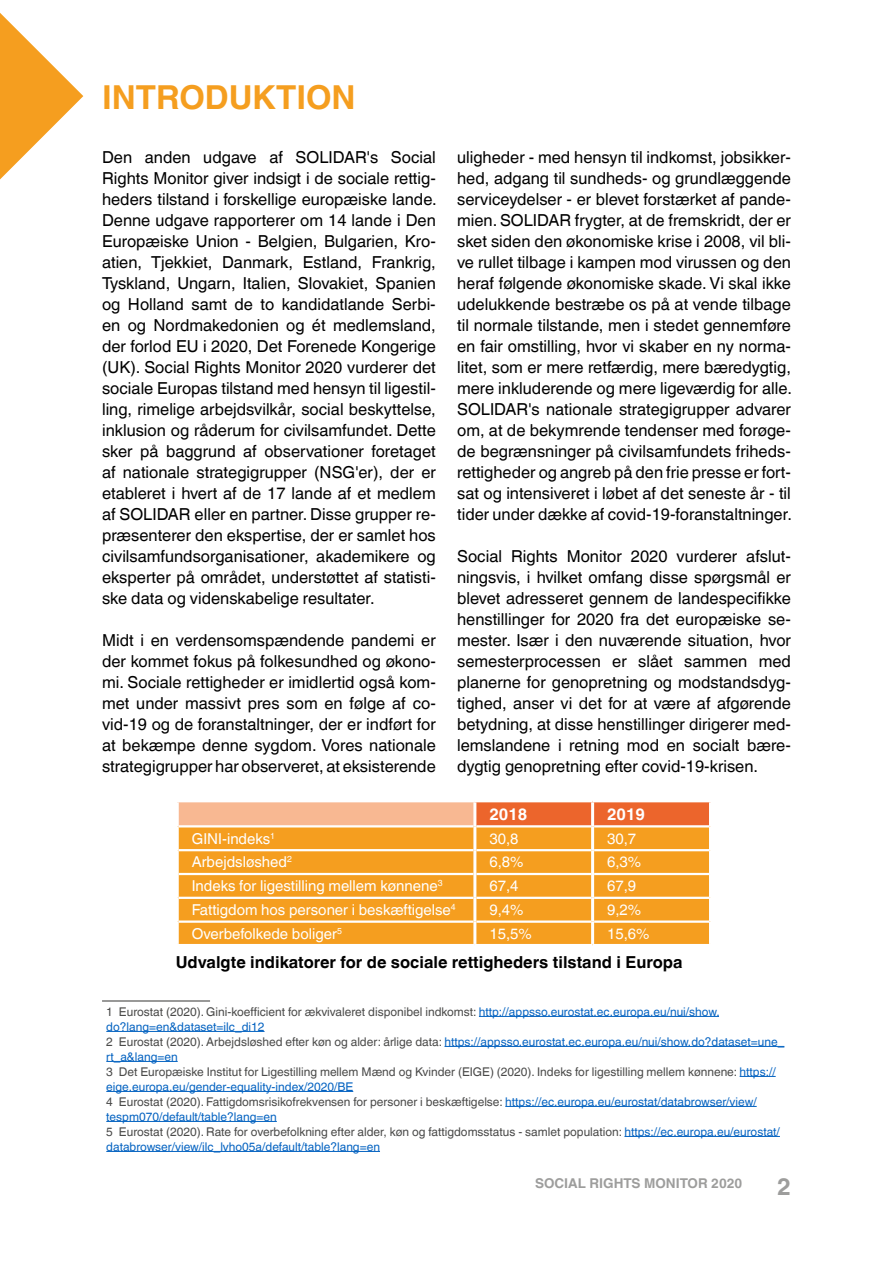
<style>
.page{position:relative;width:893px;height:1263px;background:#fff}
.page>*{position:absolute;margin:0;border:0;box-sizing:border-box;transform-origin:0 0}
.t1{font:700 33px "Helvetica World";color:#f59e1f}
.t2{font:700 24px "Helvetica World";color:#9d9d9c}
.t3{font:16.5px/21px "Helvetica World";color:#000;text-align:justify}
.t4{font:700 16.5px "Helvetica World";color:#000}
.t5{font:700 16.5px "Helvetica World";color:#fff}
.t6{font:15px "Helvetica World";color:#fff}
.t7{font:700 13.5px "Helvetica World";color:#9d9d9c}
.t8{font:12px/15px "Helvetica World";color:#4a4a49}
.s1{color:#0563c1}
</style>
<div class="page">
<svg style="left:0;top:13px;width:83px;height:167px"></svg>
<div style="left:177px;top:801px;width:298px;height:25px;background:#f8b892"></div>
<div style="left:476px;top:802px;width:233px;height:23px;background:#ec652c"></div>
<div style="left:179px;top:827px;width:530px;height:117px;background:#f59e1f"></div>
<hr style="left:179px;top:825px;width:294px;height:2px;background:#fff">
<hr style="left:179px;top:849px;width:294px;height:2px;background:#fff">
<hr style="left:594px;top:849px;width:115px;height:2px;background:#fff">
<hr style="left:179px;top:873px;width:294px;height:2px;background:#fff">
<hr style="left:594px;top:873px;width:115px;height:2px;background:#fff">
<hr style="left:179px;top:897px;width:294px;height:2px;background:#fff">
<hr style="left:594px;top:897px;width:115px;height:2px;background:#fff">
<hr style="left:179px;top:920px;width:294px;height:3px;background:#fff">
<hr style="left:594px;top:920px;width:115px;height:3px;background:#fff">
<hr style="left:476px;top:849px;width:115px;height:2px;background:#fff">
<hr style="left:476px;top:873px;width:115px;height:2px;background:#fff">
<hr style="left:476px;top:897px;width:115px;height:2px;background:#fff">
<hr style="left:476px;top:920px;width:115px;height:3px;background:#fff">
<hr style="left:176px;top:799px;width:299px;height:3px;background:#fff">
<hr style="left:176px;top:802px;width:3px;height:24px;background:#fff">
<hr style="left:473px;top:802px;width:3px;height:24px;background:#fff">
<hr style="left:591px;top:802px;width:3px;height:24px;background:#fff">
<hr style="left:473px;top:826px;width:3px;height:24px;background:#fff">
<hr style="left:591px;top:826px;width:3px;height:24px;background:#fff">
<hr style="left:473px;top:850px;width:3px;height:24px;background:#fff">
<hr style="left:591px;top:850px;width:3px;height:24px;background:#fff">
<hr style="left:473px;top:874px;width:3px;height:24px;background:#fff">
<hr style="left:591px;top:874px;width:3px;height:24px;background:#fff">
<hr style="left:473px;top:898px;width:3px;height:24px;background:#fff">
<hr style="left:591px;top:898px;width:3px;height:24px;background:#fff">
<hr style="left:473px;top:922px;width:3px;height:22px;background:#fff">
<hr style="left:591px;top:922px;width:3px;height:22px;background:#fff">
<hr style="left:102px;top:1000px;width:108px;height:1px;background:#4a4a49">
<hr style="left:479px;top:1016px;width:240px;height:1px;background:#0563c1">
<hr style="left:106px;top:1031px;width:159px;height:1px;background:#0563c1">
<hr style="left:444px;top:1046px;width:340px;height:1px;background:#0563c1">
<hr style="left:106px;top:1061px;width:72px;height:1px;background:#0563c1">
<hr style="left:740px;top:1076px;width:36px;height:1px;background:#0563c1">
<hr style="left:106px;top:1091px;width:247px;height:1px;background:#0563c1">
<hr style="left:505px;top:1106px;width:252px;height:1px;background:#0563c1">
<hr style="left:106px;top:1121px;width:171px;height:1px;background:#0563c1">
<hr style="left:624px;top:1136px;width:156px;height:1px;background:#0563c1">
<hr style="left:106px;top:1151px;width:274px;height:1px;background:#0563c1">
<h1 class="t1" style="left:102px;top:78px;width:255px">INTRODUKTION</h1>
<p class="t3" style="left:102px;top:147px;width:336px">Den anden udgave af SOLIDAR's Social Rights Monitor giver indsigt i de sociale rettig&shy;heders tilstand i forskellige europæiske lande.<br>Denne udgave rapporterer om 14 lande i Den Europæiske Union - Belgien, Bulgarien, Kro&shy;atien, Tjekkiet, Danmark, Estland, Frankrig, Tyskland, Ungarn, Italien, Slovakiet, Spanien og Holland samt de to kandidatlande Serbi&shy;en og Nordmakedonien og ét medlemsland, der forlod EU i 2020, Det Forenede Kongerige (UK). Social Rights Monitor 2020 vurderer det sociale Europas tilstand med hensyn til ligestil&shy;ling, rimelige arbejdsvilkår, social beskyttelse, inklusion og råderum for civilsamfundet. Dette sker på baggrund af observationer foretaget af nationale strategigrupper (NSG'er), der er etableret i hvert af de 17 lande af et medlem af SOLIDAR eller en partner. Disse grupper re&shy;præsenterer den ekspertise, der er samlet hos civilsamfundsorganisationer, akademikere og eksperter på området, understøttet af statisti&shy;ske data og videnskabelige resultater.</p>
<p class="t3" style="left:102px;top:630px;width:335px">Midt i en verdensomspændende pandemi er der kommet fokus på folkesundhed og økono&shy;mi. Sociale rettigheder er imidlertid også kom&shy;met under massivt pres som en følge af co&shy;vid-19 og de foranstaltninger, der er indført for at bekæmpe denne sygdom. Vores nationale strategigrupper har observeret, at eksisterende</p>
<p class="t3" style="left:457px;top:147px;width:336px">uligheder - med hensyn til indkomst, jobsikker&shy;hed, adgang til sundheds- og grundlæggende serviceydelser - er blevet forstærket af pande&shy;mien. SOLIDAR frygter, at de fremskridt, der er sket siden den økonomiske krise i 2008, vil bli&shy;ve rullet tilbage i kampen mod virussen og den heraf følgende økonomiske skade. Vi skal ikke udelukkende bestræbe os på at vende tilbage til normale tilstande, men i stedet gennemføre en fair omstilling, hvor vi skaber en ny norma&shy;litet, som er mere retfærdig, mere bæredygtig, mere inkluderende og mere ligeværdig for alle.<br>SOLIDAR's nationale strategigrupper advarer om, at de bekymrende tendenser med forøge&shy;de begrænsninger på civilsamfundets friheds&shy;rettigheder og angreb på den frie presse er fort&shy;sat og intensiveret i løbet af det seneste år - til tider under dække af covid-19-foranstaltninger.</p>
<p class="t3" style="left:457px;top:546px;width:335px">Social Rights Monitor 2020 vurderer afslut&shy;ningsvis, i hvilket omfang disse spørgsmål er blevet adresseret gennem de landespecifikke henstillinger for 2020 fra det europæiske se&shy;mester. Især i den nuværende situation, hvor semesterprocessen er slået sammen med planerne for genopretning og modstandsdyg&shy;tighed, anser vi det for at være af afgørende betydning, at disse henstillinger dirigerer med&shy;lemslandene i retning mod en socialt bære&shy;dygtig genopretning efter covid-19-krisen.</p>
<p class="t5" style="left:489px;top:804px;width:40px">2018</p>
<p class="t5" style="left:607px;top:804px;width:40px">2019</p>
<p class="t6" style="left:192px;top:830px;width:85px">GINI-indeks<sup>1</sup></p>
<p class="t6" style="left:489px;top:830px;width:31px">30,8</p>
<p class="t6" style="left:607px;top:830px;width:31px">30,7</p>
<p class="t6" style="left:192px;top:853px;width:102px">Arbejdsløshed<sup>2</sup></p>
<p class="t6" style="left:489px;top:853px;width:36px">6,8%</p>
<p class="t6" style="left:607px;top:853px;width:36px">6,3%</p>
<p class="t6" style="left:192px;top:877px;width:252px">Indeks for ligestilling mellem kønnene<sup>3</sup></p>
<p class="t6" style="left:489px;top:877px;width:31px">67,4</p>
<p class="t6" style="left:607px;top:877px;width:31px">67,9</p>
<p class="t6" style="left:192px;top:901px;width:266px">Fattigdom hos personer i beskæftigelse<sup>4</sup></p>
<p class="t6" style="left:489px;top:901px;width:36px">9,4%</p>
<p class="t6" style="left:607px;top:901px;width:36px">9,2%</p>
<p class="t6" style="left:192px;top:925px;width:152px">Overbefolkede boliger<sup>5</sup></p>
<p class="t6" style="left:489px;top:925px;width:44px">15,5%</p>
<p class="t6" style="left:607px;top:925px;width:44px">15,6%</p>
<p class="t4" style="left:176px;top:952px;width:508px">Udvalgte indikatorer for de sociale rettigheders tilstand i Europa</p>
<p class="t8" style="left:106px;top:1004px;width:680px">1 Eurostat (2020). Gini-koefficient for ækvivaleret disponibel indkomst: <span class="s1">http://appsso.eurostat.ec.europa.eu/nui/show. do?lang=en&amp;dataset=ilc_di12<br></span>2 Eurostat (2020). Arbejdsløshed efter køn og alder: årlige data: <span class="s1">https://appsso.eurostat.ec.europa.eu/nui/show.do?dataset=une_ rt_a&amp;lang=en<br></span>3 Det Europæiske Institut for Ligestilling mellem Mænd og Kvinder (EIGE) (2020). Indeks for ligestilling mellem kønnene: <span class="s1">https:// eige.europa.eu/gender-equality-index/2020/BE<br></span>4 Eurostat (2020). Fattigdomsrisikofrekvensen for personer i beskæftigelse: <span class="s1">https://ec.europa.eu/eurostat/databrowser/view/ tespm070/default/table?lang=en<br></span>5 Eurostat (2020). Rate for overbefolkning efter alder, køn og fattigdomsstatus - samlet population: <span class="s1">https://ec.europa.eu/eurostat/ databrowser/view/ilc_lvho05a/default/table?lang=en</span></p>
<p class="t7" style="left:535px;top:1175px;width:19px">Social</p>
<p class="t7" style="left:589px;top:1175px;width:19px">Rights</p>
<p class="t7" style="left:644px;top:1175px;width:21px">Monitor</p>
<p class="t7" style="left:711px;top:1175px;width:33px">2020</p>
<h2 class="t2" style="left:777px;top:1173px;width:15px">2</h2>
</div>
